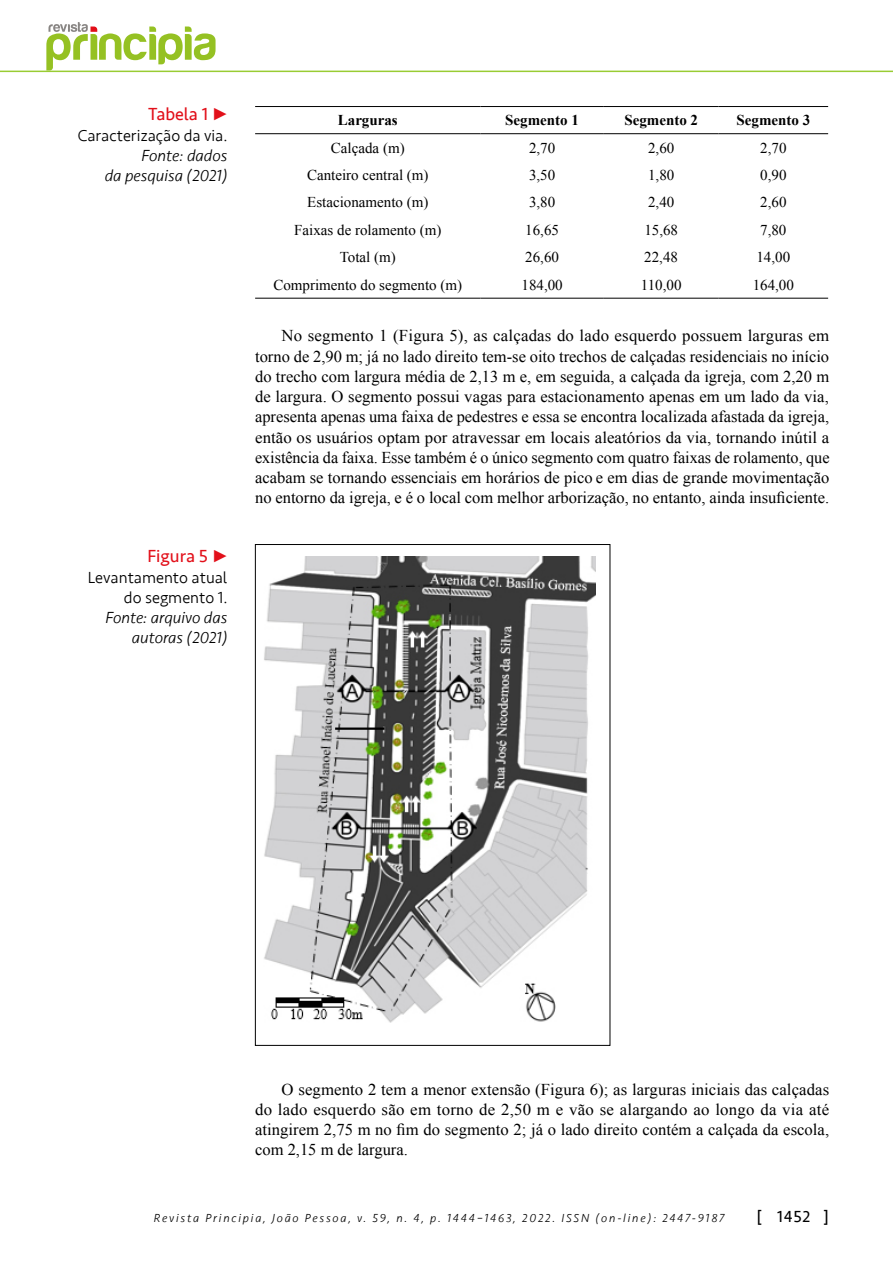
<style>
.page{position:relative;width:893px;height:1263px;background:#fff}
.page>*{position:absolute;margin:0;border:0;box-sizing:border-box;transform-origin:0 0}
.t1{font:18px "Seravek";color:#e2101a}
.t2{font:16.5px/20.2px "Times New Roman";color:#000;text-align:justify}
.t3{font:italic 300 16.5px/20.2px "Seravek";color:#000;text-align:right}
.t4{font:300 16.5px/20.2px "Seravek";color:#000;text-align:right}
.t5{font:16.5px "Seravek";color:#000}
.t6{font:15px "Times New Roman";color:#000}
.t7{font:700 15px "Times New Roman";color:#000}
.t8{font:italic 300 12px "Seravek";letter-spacing:.15em;color:#000}
</style>
<div class="page">
<hr style="left:0;top:71px;width:893px;height:1px;background:#9c3">
<hr style="left:255px;top:106px;width:225px;height:1px;background:#000">
<hr style="left:480px;top:106px;width:124px;height:1px;background:#000">
<hr style="left:604px;top:106px;width:115px;height:1px;background:#000">
<hr style="left:719px;top:106px;width:109px;height:1px;background:#000">
<hr style="left:255px;top:133px;width:225px;height:1px;background:#000">
<hr style="left:480px;top:133px;width:124px;height:1px;background:#000">
<hr style="left:604px;top:133px;width:115px;height:1px;background:#000">
<hr style="left:719px;top:133px;width:109px;height:1px;background:#000">
<hr style="left:255px;top:298px;width:225px;height:1px;background:#000">
<hr style="left:480px;top:298px;width:124px;height:1px;background:#000">
<hr style="left:604px;top:298px;width:115px;height:1px;background:#000">
<hr style="left:719px;top:298px;width:109px;height:1px;background:#000">
<img style="left:264px;top:556px;width:332px;height:467px">
<svg style="left:46px;top:22px;width:170px;height:49px"></svg>
<p class="t1" style="left:148px;top:100px;width:81px">Tabela 1 •</p>
<p class="t4" style="left:78px;top:125px;width:151px">Caracterização da via.</p>
<p class="t3" style="left:105px;top:145px;width:124px">Fonte: dados<br>da pesquisa (2021)</p>
<p class="t1" style="left:147px;top:542px;width:82px">Figura 5 •</p>
<p class="t4" style="left:88px;top:567px;width:141px">Levantamento atual do segmento 1.</p>
<p class="t3" style="left:105px;top:608px;width:124px">Fonte: arquivo das autoras (2021)</p>
<p class="t7" style="left:338px;top:110px;width:61px">Larguras</p>
<p class="t7" style="left:505px;top:110px;width:75px">Segmento 1</p>
<p class="t7" style="left:624px;top:110px;width:75px">Segmento 2</p>
<p class="t7" style="left:736px;top:110px;width:75px">Segmento 3</p>
<p class="t6" style="left:331px;top:137px;width:75px">Calçada (m)</p>
<p class="t6" style="left:529px;top:137px;width:28px">2,70</p>
<p class="t6" style="left:648px;top:137px;width:28px">2,60</p>
<p class="t6" style="left:760px;top:137px;width:28px">2,70</p>
<p class="t6" style="left:307px;top:165px;width:123px">Canteiro central (m)</p>
<p class="t6" style="left:529px;top:165px;width:28px">3,50</p>
<p class="t6" style="left:648px;top:165px;width:28px">1,80</p>
<p class="t6" style="left:760px;top:165px;width:28px">0,90</p>
<p class="t6" style="left:307px;top:192px;width:123px">Estacionamento (m)</p>
<p class="t6" style="left:529px;top:192px;width:28px">3,80</p>
<p class="t6" style="left:648px;top:192px;width:28px">2,40</p>
<p class="t6" style="left:760px;top:192px;width:28px">2,60</p>
<p class="t6" style="left:294px;top:220px;width:149px">Faixas de rolamento (m)</p>
<p class="t6" style="left:525px;top:220px;width:35px">16,65</p>
<p class="t6" style="left:644px;top:220px;width:35px">15,68</p>
<p class="t6" style="left:760px;top:220px;width:28px">7,80</p>
<p class="t6" style="left:340px;top:247px;width:58px">Total (m)</p>
<p class="t6" style="left:525px;top:247px;width:35px">26,60</p>
<p class="t6" style="left:644px;top:247px;width:35px">22,48</p>
<p class="t6" style="left:756px;top:247px;width:35px">14,00</p>
<p class="t6" style="left:273px;top:275px;width:190px">Comprimento do segmento (m)</p>
<p class="t6" style="left:521px;top:275px;width:43px">184,00</p>
<p class="t6" style="left:641px;top:275px;width:42px">110,00</p>
<p class="t6" style="left:753px;top:275px;width:43px">164,00</p>
<p class="t2" style="left:255px;top:325px;width:576px;text-indent:26px">No segmento 1 (Figura 5), as calçadas do lado esquerdo possuem larguras em torno de 2,90 m; já no lado direito tem-se oito trechos de calçadas residenciais no início do trecho com largura média de 2,13 m e, em seguida, a calçada da igreja, com 2,20 m de largura. O segmento possui vagas para estacionamento apenas em um lado da via, apresenta apenas uma faixa de pedestres e essa se encontra localizada afastada da igreja, então os usuários optam por atravessar em locais aleatórios da via, tornando inútil a existência da faixa. Esse também é o único segmento com quatro faixas de rolamento, que acabam se tornando essenciais em horários de pico e em dias de grande movimentação no entorno da igreja, e é o local com melhor arborização, no entanto, ainda insuficiente.</p>
<p class="t2" style="left:255px;top:1079px;width:576px;text-indent:26px">O segmento 2 tem a menor extensão (Figura 6); as larguras iniciais das calçadas do lado esquerdo são em torno de 2,50 m e vão se alargando ao longo da via até atingirem 2,75 m no fim do segmento 2; já o lado direito contém a calçada da escola, com 2,15 m de largura.</p>
<p class="t8" style="left:154px;top:1211px;width:572px">Revista Principia, João Pessoa, v. 59, n. 4, p. 1444–1463, 2022. ISSN (on-line): 2447-9187</p>
<p class="t5" style="left:757px;top:1204px;width:74px">[ 1452 ]</p>
</div>
